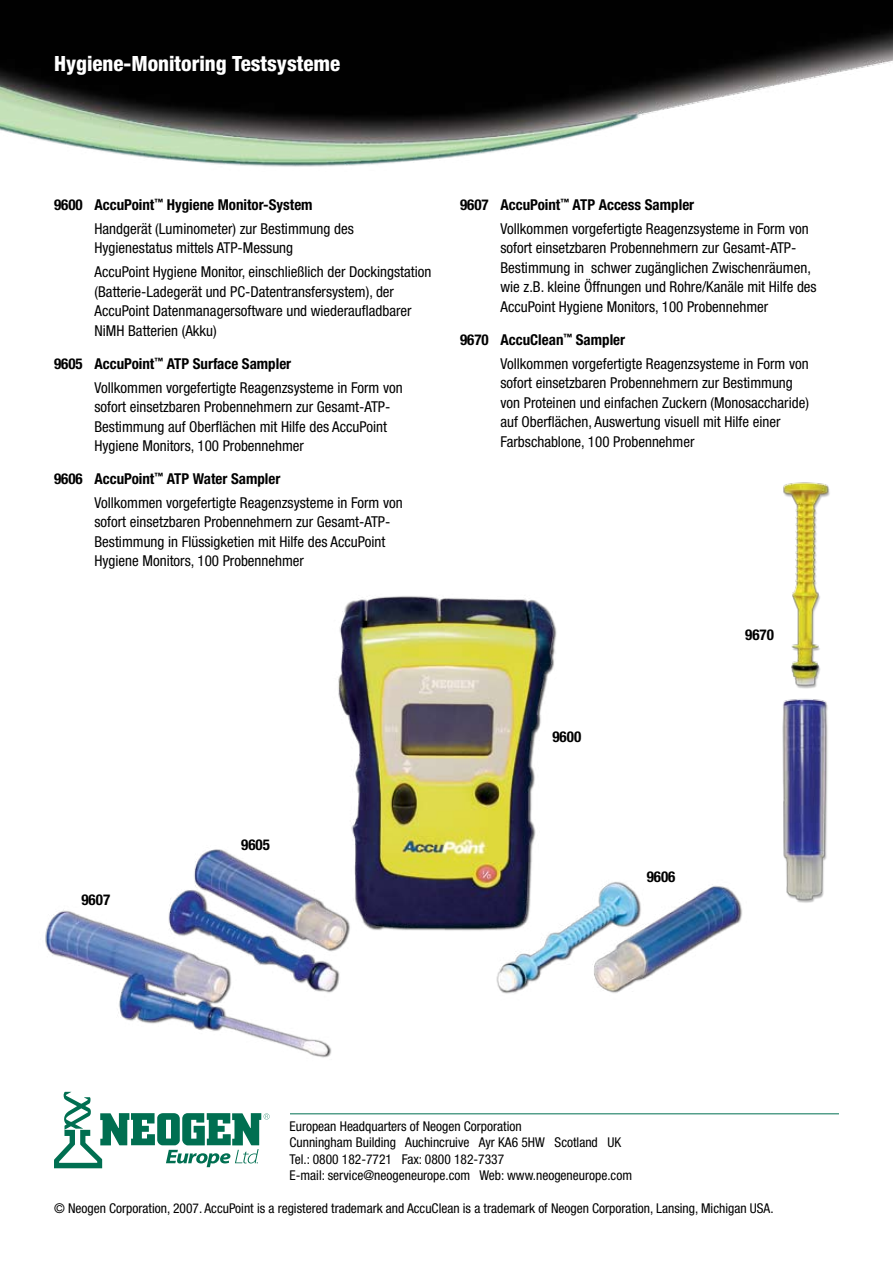
<style>
.page{position:relative;width:893px;height:1263px;background:#fff}
.page>*{position:absolute;margin:0;border:0;box-sizing:border-box;transform-origin:0 0}
.t1{font:800 condensed 21px "Helvetica Neue";color:#fff}
.t2{font:condensed 15px/19.5px "Helvetica Neue";color:#000}
.t3{font:700 condensed 15px "Helvetica Neue";color:#000}
.t4{font:condensed 13.5px/16.5px "Helvetica Neue";color:#000}
.s1{font-weight:700}
</style>
<div class="page">
<svg style="left:54px;top:1092px;width:216px;height:76px"></svg>
<hr style="left:290px;top:1113px;width:549px;height:1px;background:#006f51">
<img style="left:0;top:0;width:893px;height:167px">
<img style="left:45px;top:596px;width:697px;height:462px">
<img style="left:782px;top:482px;width:48px;height:421px">
<h1 class="t1" style="left:54px;top:51px;width:288px">Hygiene-Monitoring Testsysteme</h1>
<p class="t2" style="left:95px;top:193px;width:261px;line-height:23.9px;text-indent:-41px"><span class="s1">9600 AccuPoint</span><sup>™</sup> <span class="s1">Hygiene Monitor-System<br></span>Handgerät (Luminometer) zur Bestimmung des</p>
<p class="t2" style="left:94px;top:236px;width:338px;line-height:23.9px">Hygienestatus mittels ATP-Messung<br>AccuPoint Hygiene Monitor, einschließlich der Dockingstation</p>
<p class="t2" style="left:94px;top:282px;width:319px">(Batterie-Ladegerät und PC-Datentransfersystem), der<br>AccuPoint Datenmanagersoftware und wiederaufladbarer<br>NiMH Batterien (Akku)</p>
<p class="t2" style="left:95px;top:351px;width:310px;line-height:23.9px;text-indent:-41px"><span class="s1">9605 AccuPoint</span><sup>™</sup> <span class="s1">ATP Surface Sampler<br></span>Vollkommen vorgefertigte Reagenzsysteme in Form von</p>
<p class="t2" style="left:94px;top:397px;width:297px">sofort einsetzbaren Probennehmern zur Gesamt-ATP-<br>Bestimmung auf Oberflächen mit Hilfe des AccuPoint<br>Hygiene Monitors, 100 Probennehmer</p>
<p class="t2" style="left:95px;top:467px;width:310px;line-height:23.9px;text-indent:-41px"><span class="s1">9606 AccuPoint</span><sup>™</sup> <span class="s1">ATP Water Sampler<br></span>Vollkommen vorgefertigte Reagenzsysteme in Form von</p>
<p class="t2" style="left:94px;top:512px;width:297px">sofort einsetzbaren Probennehmern zur Gesamt-ATP-<br>Bestimmung in Flüssigketien mit Hilfe des AccuPoint<br>Hygiene Monitors, 100 Probennehmer</p>
<p class="t2" style="left:500px;top:193px;width:310px;line-height:23.9px;text-indent:-40px"><span class="s1">9607 AccuPoint</span><sup>™</sup> <span class="s1">ATP Access Sampler<br></span>Vollkommen vorgefertigte Reagenzsysteme in Form von</p>
<p class="t2" style="left:500px;top:238px;width:318px">sofort einsetzbaren Probennehmern zur Gesamt-ATP-Bestimmung in schwer zugänglichen Zwischenräumen, wie z.B. kleine Öffnungen und Rohre/Kanäle mit Hilfe des AccuPoint Hygiene Monitors, 100 Probennehmer</p>
<p class="t2" style="left:500px;top:327px;width:310px;line-height:23.9px;text-indent:-41px"><span class="s1">9670 AccuClean</span><sup>™</sup> <span class="s1">Sampler<br></span>Vollkommen vorgefertigte Reagenzsysteme in Form von</p>
<p class="t2" style="left:500px;top:373px;width:310px">sofort einsetzbaren Probennehmern zur Bestimmung von Proteinen und einfachen Zuckern (Monosaccharide) auf Oberflächen, Auswertung visuell mit Hilfe einer Farbschablone, 100 Probennehmer</p>
<p class="t3" style="left:745px;top:626px;width:30px">9670</p>
<p class="t3" style="left:552px;top:727px;width:30px">9600</p>
<p class="t3" style="left:81px;top:891px;width:30px">9607</p>
<p class="t3" style="left:241px;top:835px;width:30px">9605</p>
<p class="t3" style="left:647px;top:867px;width:30px">9606</p>
<p class="t4" style="left:290px;top:1118px;width:344px">European Headquarters of Neogen Corporation<br>Cunningham Building Auchincruive Ayr KA6 5HW Scotland UK Tel.: 0800 182-7721 Fax: 0800 182-7337<br>E-mail: service@neogeneurope.com Web: www.neogeneurope.com</p>
<p class="t4" style="left:54px;top:1200px;width:721px">© Neogen Corporation, 2007. AccuPoint is a registered trademark and AccuClean is a trademark of Neogen Corporation, Lansing, Michigan USA.</p>
</div>
